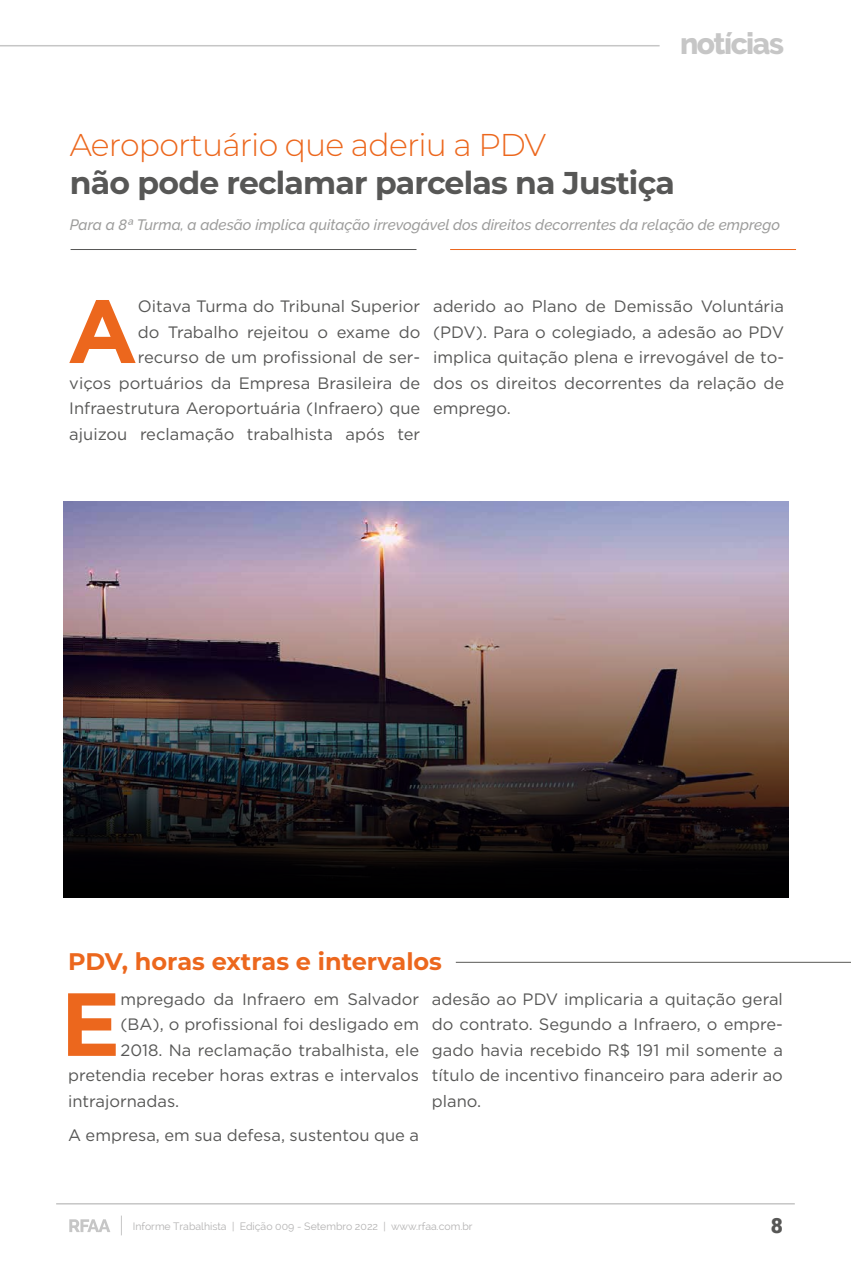
<style>
.page{position:relative;width:851px;height:1276px;background:#fff}
.page>*{position:absolute;margin:0;border:0;box-sizing:border-box;transform-origin:0 0}
.t1{font:700 89.4px "Gotham";color:#ec671d}
.t2{font:700 31.5px "Montserrat";letter-spacing:-.025em;color:#575756}
.t3{font:300 31.5px "Montserrat";letter-spacing:-.025em;color:#ec671d}
.t4{font:800 30px "Raleway";letter-spacing:-.05em;color:#c6c6c6}
.t5{font:700 24px "Montserrat";color:#ec671d}
.t6{font:900 21px "Roboto";color:#575756}
.t7{font:16.5px/25.5px "Gotham";color:#575756;text-align:justify}
.t8{font:italic 500 15px "Raleway";color:#9d9d9c}
.t9{font:10.5px "Raleway";color:#b3b2b2}
</style>
<div class="page">
<hr style="left:455px;top:962px;width:395px;height:1px;background:#585856">
<img style="left:63px;top:502px;width:725px;height:72px">
<svg style="left:63px;top:574px;width:725px;height:323px;background:#504243"></svg>
<hr style="left:71px;top:249px;width:345px;height:1px;background:#575756">
<hr style="left:450px;top:249px;width:345px;height:1px;background:#ec671d">
<svg style="left:121px;top:1215px;width:1px;height:20px"></svg>
<hr style="left:56px;top:1203px;width:738px;height:1px;background:#c6c6c6">
<svg style="left:69px;top:1219px;width:41px;height:13px"></svg>
<hr style="left:0;top:45px;width:659px;height:1px;background:#c6c6c6">
<h3 class="t4" style="left:680px;top:26px;width:105px">notícias</h3>
<h2 class="t3" style="left:70px;top:123px;width:478px">Aeroportuário que aderiu a PDV</h2>
<h2 class="t2" style="left:70px;top:160px;width:606px">não pode reclamar parcelas na Justiça</h2>
<p class="t8" style="left:70px;top:216px;width:711px">Para a 8ª Turma, a adesão implica quitação irrevogável dos direitos decorrentes da relação de emprego</p>
<p class="t7" style="left:69px;top:293px;width:352px;text-align:right">Oitava Turma do Tribunal Superior<br>do Trabalho rejeitou o exame do<br>recurso de um profissional de ser-<br>viços portuários da Empresa Brasileira de Infraestrutura Aeroportuária (Infraero) que ajuizou reclamação trabalhista após ter</p>
<h1 class="t1" style="left:67px;top:280px;width:72px">A</h1>
<p class="t7" style="left:433px;top:293px;width:352px">aderido ao Plano de Demissão Voluntária (PDV). Para o colegiado, a adesão ao PDV implica quitação plena e irrevogável de to&shy;dos os direitos decorrentes da relação de emprego.</p>
<h3 class="t5" style="left:68px;top:943px;width:375px">PDV, horas extras e intervalos</h3>
<h1 class="t1" style="left:61px;top:972px;width:61px">E</h1>
<p class="t7" style="left:120px;top:986px;width:300px">mpregado da Infraero em Salvador</p>
<p class="t7" style="left:120px;top:1011px;width:300px">(BA), o profissional foi desligado em</p>
<p class="t7" style="left:120px;top:1037px;width:300px">2018. Na reclamação trabalhista, ele</p>
<p class="t7" style="left:68px;top:1062px;width:352px">pretendia receber horas extras e intervalos</p>
<p class="t7" style="left:68px;top:1088px;width:113px">intrajornadas.</p>
<p class="t7" style="left:68px;top:1122px;width:352px">A empresa, em sua defesa, sustentou que a</p>
<p class="t7" style="left:432px;top:986px;width:352px">adesão ao PDV implicaria a quitação geral do contrato. Segundo a Infraero, o empre&shy;gado havia recebido R$ 191 mil somente a título de incentivo financeiro para aderir ao plano.</p>
<p class="t9" style="left:133px;top:1220px;width:341px">Informe Trabalhista | Edição 009 - Setembro 2022 | www.rfaa.com.br</p>
<p class="t6" style="left:770px;top:1211px;width:14px">8</p>
</div>
